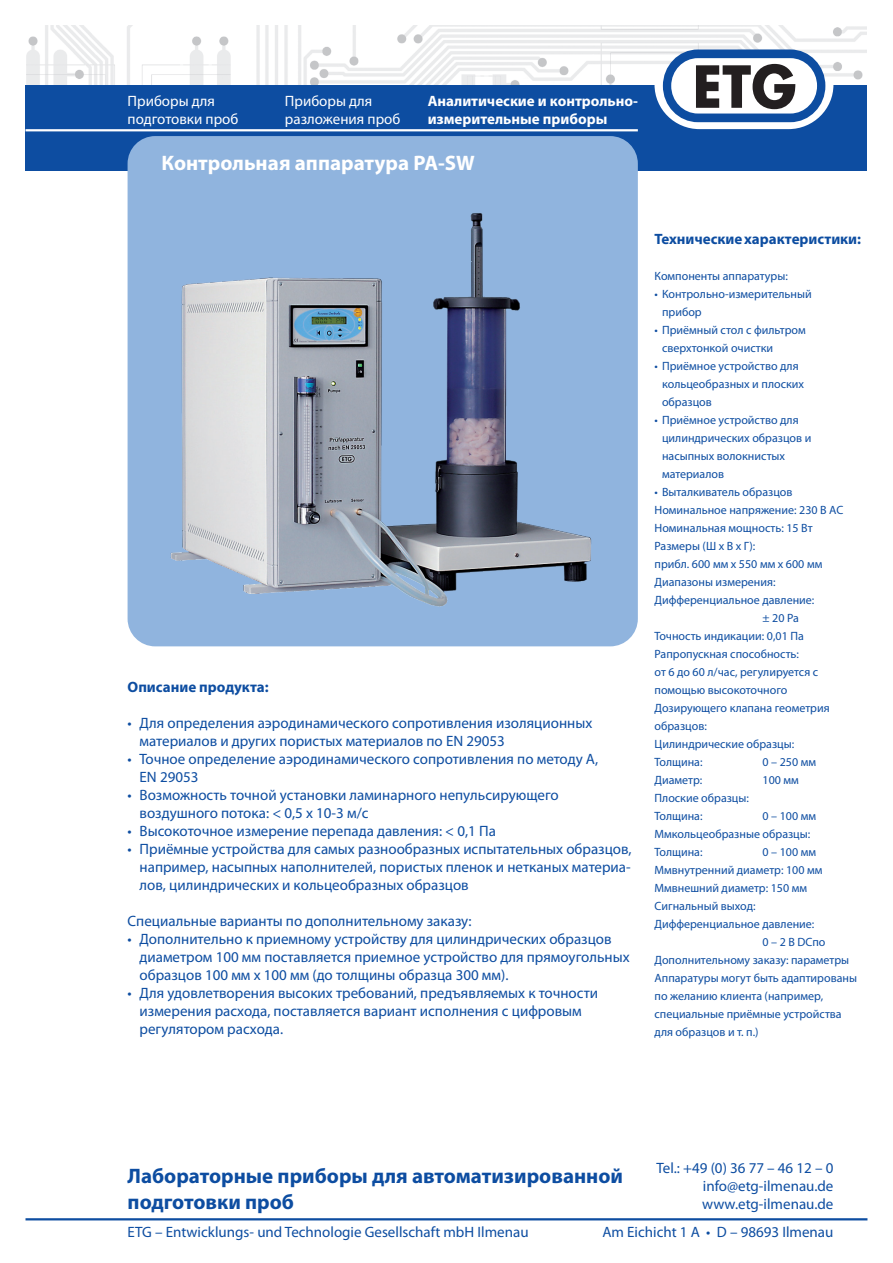
<style>
.page{position:relative;width:893px;height:1263px;background:#fff}
.page>*{position:absolute;margin:0;border:0;box-sizing:border-box;transform-origin:0 0}
.t1{font:700 56.4px "Futura";color:#231f20;scale:.96 1}
.t2{font:700 21px/25.2px "Myriad Pro";color:#0d4da1}
.t3{font:700 21px "Myriad Pro";color:#fff}
.t4{font:15px/18px "Myriad Pro";color:#0d4da1}
.t5{font:15px/18px "Myriad Pro";color:#fff}
.t6{font:700 15px/18px "Myriad Pro";color:#fff}
.t7{font:700 15px "Myriad Pro";color:#0d4da1}
.t8{font:12px/18px "Myriad Pro";color:#0d4da1}
</style>
<div class="page">
<div style="left:26px;top:85px;width:841px;height:85px;background:#0d4da1"></div>
<img style="left:26px;top:26px;width:840px;height:58px">
<svg style="left:654px;top:49px;width:179px;height:80px"></svg>
<div style="left:128px;top:136px;width:510px;height:510px;background:#90b4de;border-radius:28px"></div>
<hr style="left:26px;top:1218px;width:841px;height:2px;background:#0d4da1">
<hr style="left:26px;top:129px;width:612px;height:2px;background:#fff">
<img style="left:170px;top:213px;width:422px;height:394px">
<p class="t5" style="left:128px;top:92px;width:112px">Приборы для подготовки проб</p>
<p class="t6" style="left:428px;top:91px;width:212px">Аналитические и контрольно&shy;измерительные приборы</p>
<p class="t5" style="left:285px;top:92px;width:117px">Приборы для разложения проб</p>
<h2 class="t3" style="left:162px;top:149px;width:315px">Контрольная аппаратура PA-SW</h2>
<h1 class="t1" style="left:692px;top:49px;width:110px">ETG</h1>
<p class="t7" style="left:128px;top:677px;width:143px">Описание продукта:</p>
<p class="t4" style="left:140px;top:713px;width:454px;text-indent:-12px">• Для определения аэродинамического сопротивления изоляционных материалов и других пористых материалов по EN 29053</p>
<p class="t4" style="left:140px;top:749px;width:460px;text-indent:-12px">• Точное определение аэродинамического сопротивления по методу A,<br>EN 29053</p>
<p class="t4" style="left:140px;top:785px;width:421px;text-indent:-12px">• Возможность точной установки ламинарного непульсирующего воздушного потока: &lt; 0,5 x 10-3 м/с</p>
<p class="t4" style="left:128px;top:821px;width:370px">• Высокоточное измерение перепада давления: &lt; 0,1 Пa</p>
<p class="t4" style="left:140px;top:839px;width:494px;text-indent:-12px">• Приёмные устройства для самых разнообразных испытательных образцов, например, насыпных наполнителей, пористых пленок и нетканых материа&shy;лов, цилиндрических и кольцеобразных образцов</p>
<p class="t4" style="left:128px;top:911px;width:345px">Специальные варианты по дополнительному заказу:</p>
<p class="t4" style="left:140px;top:929px;width:492px;text-indent:-12px">• Дополнительно к приемному устройству для цилиндрических образцов диаметром 100 мм поставляется приемное устройство для прямоугольных образцов 100 мм x 100 мм (до толщины образца 300 мм).</p>
<p class="t4" style="left:140px;top:983px;width:460px;text-indent:-12px">• Для удовлетворения высоких требований, предъявляемых к точности измерения расхода, поставляется вариант исполнения с цифровым регулятором расхода.</p>
<p class="t7" style="left:654px;top:229px;width:208px">Технические характеристики:</p>
<p class="t8" style="left:654px;top:267px;width:135px">Компоненты аппаратуры:</p>
<p class="t8" style="left:662px;top:285px;width:151px;text-indent:-8px">• Контрольно-измерительный прибор</p>
<p class="t8" style="left:662px;top:321px;width:145px;text-indent:-8px">• Приёмный стол с фильтром сверхтонкой очистки</p>
<p class="t8" style="left:662px;top:357px;width:144px;text-indent:-8px">• Приёмное устройство для кольцеобразных и плоских образцов</p>
<p class="t8" style="left:662px;top:411px;width:151px;text-indent:-8px">• Приёмное устройство для цилиндрических образцов и насыпных волокнистых материалов</p>
<p class="t8" style="left:654px;top:483px;width:139px">• Выталкиватель образцов</p>
<p class="t8" style="left:654px;top:501px;width:190px">Номинальное напряжение: 230 В AC</p>
<p class="t8" style="left:654px;top:519px;width:160px">Номинальная мощность: 15 Вт</p>
<p class="t8" style="left:654px;top:537px;width:102px">Размеры (Ш x В x Г):</p>
<p class="t8" style="left:654px;top:555px;width:169px">прибл. 600 мм x 550 мм x 600 мм</p>
<p class="t8" style="left:654px;top:573px;width:123px">Диапазоны измерения:</p>
<p class="t8" style="left:654px;top:591px;width:161px">Дифференциальное давление:</p>
<p class="t8" style="left:762px;top:609px;width:38px">± 20 Pa</p>
<p class="t8" style="left:654px;top:627px;width:151px">Точность индикации: 0,01 Пa</p>
<p class="t8" style="left:654px;top:645px;width:146px">Pa пропускная способность:</p>
<p class="t8" style="left:654px;top:663px;width:165px">от 6 до 60 л/час, регулируется с</p>
<p class="t8" style="left:654px;top:681px;width:134px">помощью высокоточного</p>
<p class="t8" style="left:654px;top:699px;width:177px">Дозирующего клапана геометрия</p>
<p class="t8" style="left:654px;top:717px;width:54px">образцов:</p>
<p class="t8" style="left:654px;top:735px;width:141px">Цилиндрические образцы:</p>
<p class="t8" style="left:654px;top:753px;width:50px">Толщина:</p>
<p class="t8" style="left:762px;top:753px;width:55px">0 – 250 мм</p>
<p class="t8" style="left:654px;top:771px;width:49px">Диаметр:</p>
<p class="t8" style="left:762px;top:771px;width:38px">100 мм</p>
<p class="t8" style="left:654px;top:789px;width:96px">Плоские образцы:<br>Толщина:</p>
<p class="t8" style="left:654px;top:807px;width:163px;text-indent:108px">0 – 100 мм<br>Мм кольцеобразные образцы:<br>Толщина:</p>
<p class="t8" style="left:762px;top:843px;width:55px">0 – 100 мм</p>
<p class="t8" style="left:654px;top:861px;width:169px">Мм внутренний диаметр: 100 мм</p>
<p class="t8" style="left:654px;top:879px;width:154px">Мм внешний диаметр: 150 мм</p>
<p class="t8" style="left:654px;top:897px;width:103px">Сигнальный выход:</p>
<p class="t8" style="left:654px;top:915px;width:161px">Дифференциальное давление:</p>
<p class="t8" style="left:762px;top:933px;width:65px">0 – 2 В DC по</p>
<p class="t8" style="left:654px;top:951px;width:196px">Дополнительному заказу: параметры</p>
<p class="t8" style="left:654px;top:969px;width:204px">Аппаратуры могут быть адаптированы</p>
<p class="t8" style="left:654px;top:987px;width:170px">по желанию клиента (например,</p>
<p class="t8" style="left:654px;top:1005px;width:189px">специальные приёмные устройства</p>
<p class="t8" style="left:654px;top:1023px;width:106px">для образцов и т. п.)</p>
<h2 class="t2" style="left:128px;top:1163px;width:497px">Лабораторные приборы для автоматизированной подготовки проб</h2>
<p class="t4" style="left:702px;top:1158px;width:133px;text-align:justify;text-indent:-46px">Tel.: +49 (0) 36 77 – 46 12 – 0 info@etg-ilmenau.de www.etg-ilmenau.de</p>
<p class="t4" style="left:128px;top:1223px;width:403px">ETG – Entwicklungs- und Technologie Gesellschaft mbH Ilmenau</p>
<p class="t4" style="left:602px;top:1223px;width:233px">Am Eichicht 1 A • D – 98693 Ilmenau</p>
</div>
